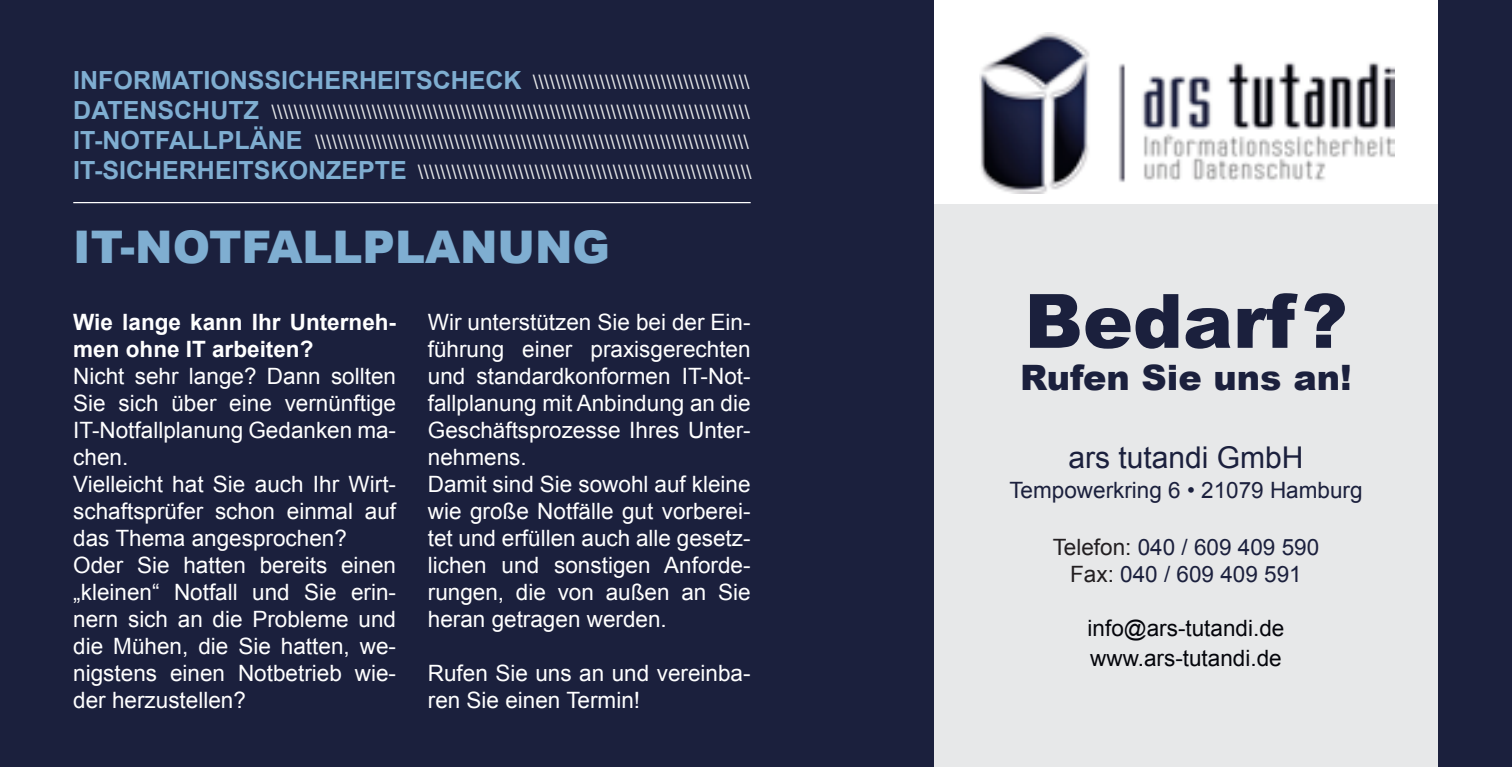
<style>
.page{position:relative;width:1512px;height:767px;background:#fff}
.page>*{position:absolute;margin:0;border:0;box-sizing:border-box;transform-origin:0 0}
.t1{font:900 75px "Arial";color:#1b203d}
.t2{font:900 45px "Arial";color:#7faed1}
.t3{font:900 35px "Arial";color:#1b203d}
.t4{font:30px "Arial";color:#1b203d}
.t5{font:22.5px/27px "Arial";color:#fff}
.t6{font:22.5px/27px "Arial";color:#1b203d;text-align:center}
.t7{font:700 22.5px/27px "Arial";color:#fff}
.t8{font:22.5px/30px "Arial";color:#04050b}
.t9{font:20px/30px "Arial";color:#e7e8e9}
.s1{font-weight:700;font-size:25px;color:#7faed1}
.s2{color:#231f21}
</style>
<div class="page">
<div style="left:0;top:0;width:1511px;height:767px;background:#1b203d"></div>
<div style="left:934px;top:0;width:503px;height:767px;background:#e7e8e9"></div>
<div style="left:934px;top:0;width:503px;height:203px;background:#fff"></div>
<img style="left:979px;top:32px;width:415px;height:161px">
<hr style="left:73px;top:202px;width:677px;height:1px;background:#fff">
<p class="t9" style="left:73px;top:67px;width:680px"><span class="s1">INFORMATI ONSSICHERHEIT SCHECK</span> \\\\\\\\\\\\\\\\\\\\\\\\\\\\\\\\\\\\\\\ <span class="s1">DAT ENSCHUT Z</span> \\\\\\\\\\\\\\\\\\\\\\\\\\\\\\\\\\\\\\\\\\\\\\\\\\\\\\\\\\\\\\\\\\\\\\\\\\\\\\\\\\\\\\ <span class="s1">IT-NOT FALLPLÄNE</span> \\\\\\\\\\\\\\\\\\\\\\\\\\\\\\\\\\\\\\\\\\\\\\\\\\\\\\\\\\\\\\\\\\\\\\\\\\\\\\ <span class="s1">IT-SI CHERHEIT SKONZEPT E</span> \\\\\\\\\\\\\\\\\\\\\\\\\\\\\\\\\\\\\\\\\\\\\\\\\\\\\\\\\\\\</p>
<h2 class="t2" style="left:73px;top:215px;width:538px">IT-Notfallplanung</h2>
<p class="t7" style="left:73px;top:309px;width:324px">WIE LANGE KANN IHR UNTERNEH-<br>MEN OHNE IT ARBEITEN?</p>
<p class="t5" style="left:73px;top:363px;width:324px">Nicht sehr lange? Dann sollten<br>Sie sich über eine vernünftige<br>IT-Notfallplanung Gedanken ma&shy;chen.<br>Vielleicht hat Sie auch Ihr Wirt&shy;schaftsprüfer schon einmal auf das Thema angesprochen?<br>Oder Sie hatten bereits einen „kleinen“ Notfall und Sie erin&shy;nern sich an die Probleme und die Mühen, die Sie hatten, we&shy;nigstens einen Notbetrieb wie&shy;der herzustellen?</p>
<p class="t5" style="left:428px;top:309px;width:324px">Wir unterstützen Sie bei der Ein&shy;führung einer praxisgerechten und standardkonformen IT-Not&shy;fallplanung mit Anbindung an die<br>Geschäftsprozesse Ihres Unter&shy;nehmens.<br>Damit sind Sie sowohl auf kleine wie große Notfälle gut vorberei&shy;tet und erfüllen auch alle gesetz&shy;lichen und sonstigen Anforde&shy;rungen, die von außen an Sie heran getragen werden.</p>
<p class="t5" style="left:428px;top:660px;width:324px">Rufen Sie uns an und vereinba&shy;ren Sie einen Termin!</p>
<h1 class="t1" style="left:1024px;top:267px;width:324px">Bedarf?</h1>
<h3 class="t3" style="left:1020px;top:352px;width:333px">Rufen Sie uns an!</h3>
<h3 class="t4" style="left:1068px;top:438px;width:237px">ars tutandi GmbH</h3>
<p class="t6" style="left:1009px;top:477px;width:355px">Tempowerkring 6 • 21079 Hamburg</p>
<p class="t6" style="left:1052px;top:534px;width:268px"><span class="s2">Telefon:</span> 040 / 609 409 590<br><span class="s2">Fax:</span> 040 / 609 409 591</p>
<p class="t8" style="left:1087px;top:613px;width:198px">info@ars-tutandi.de www.ars-tutandi.de</p>
</div>
